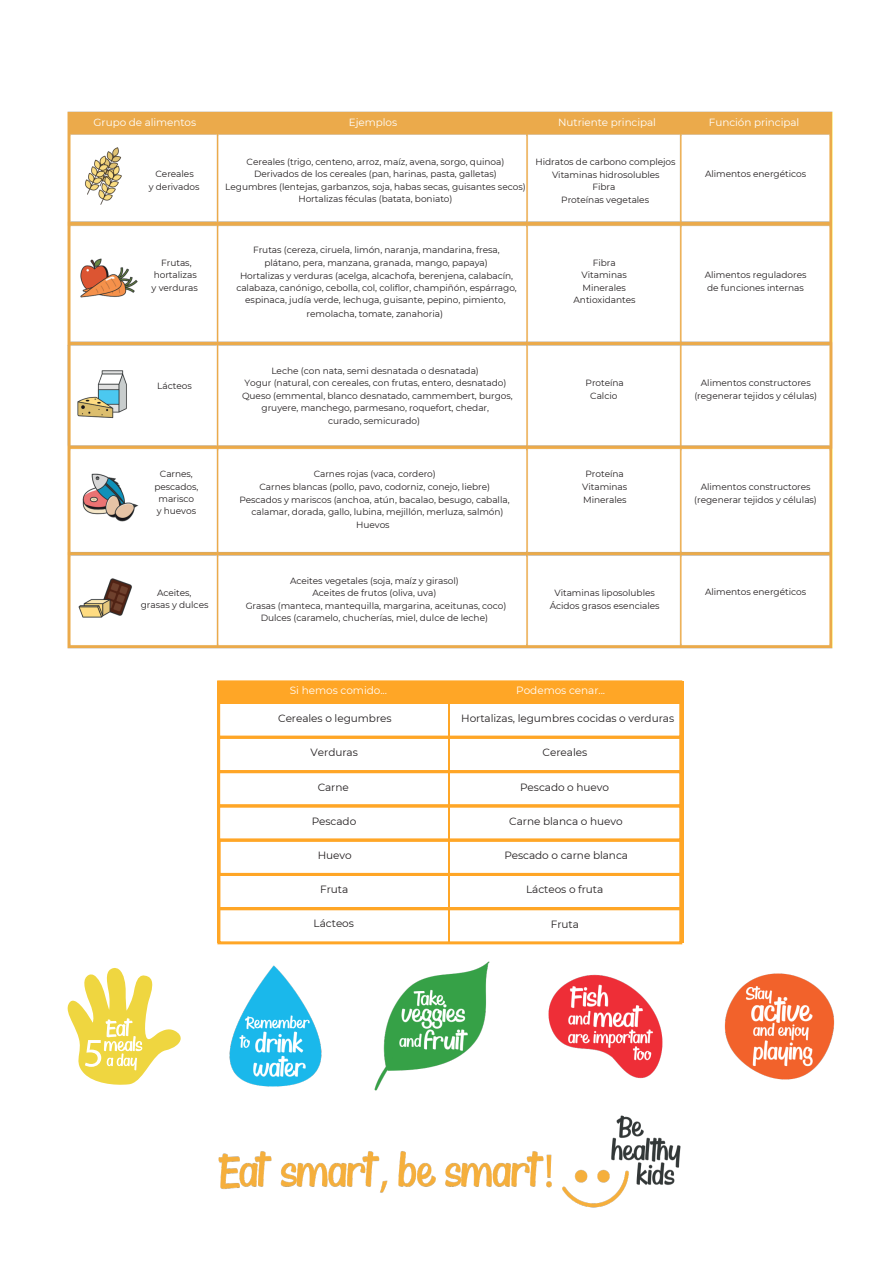
<style>
.page{position:relative;width:894px;height:1264px;background:#fff}
.page>*{position:absolute;margin:0;border:0;box-sizing:border-box;transform-origin:0 0}
.t1{font:10.5px "Montserrat";letter-spacing:-.005em;color:#231f20}
.t2{font:10.5px "Montserrat";letter-spacing:-.005em;color:#fff}
.t3{font:10.35px "Montserrat";letter-spacing:-.005em;color:#fff}
.t4{font:9px/12.3px "Montserrat";letter-spacing:-.005em;color:#231f20;text-align:center}
</style>
<div class="page">
<svg style="left:68px;top:968px;width:113px;height:116px"></svg>
<img style="left:229px;top:965px;width:93px;height:122px">
<img style="left:374px;top:961px;width:116px;height:130px">
<img style="left:548px;top:974px;width:115px;height:105px">
<img style="left:218px;top:1115px;width:463px;height:93px">
<svg style="left:217px;top:680px;width:465px;height:264px"></svg>
<hr style="left:217px;top:682px;width:2px;height:260px;background:#ffa626">
<hr style="left:448px;top:682px;width:1px;height:260px;background:#ffa626">
<hr style="left:681px;top:681px;width:1px;height:261px;background:#ffa626">
<div style="left:217px;top:681px;width:465px;height:22px;background:#ffa626"></div>
<img style="left:67px;top:111px;width:766px;height:538px">
<img style="left:724px;top:973px;width:111px;height:107px">
<p class="t3" style="left:94px;top:115px;width:104px">Grupo de alimentos</p>
<p class="t3" style="left:349px;top:115px;width:50px">Ejemplos</p>
<p class="t3" style="left:558px;top:115px;width:99px">Nutriente principal</p>
<p class="t3" style="left:708px;top:115px;width:92px">Función principal</p>
<h1 class="t4" style="left:155px;top:168px;width:40px">Cereales</h1>
<h1 class="t4" style="left:149px;top:181px;width:52px">y derivados</h1>
<p class="t4" style="left:225px;top:155px;width:302px">Cereales (trigo, centeno, arroz, maíz, avena, sorgo, quinoa)<br>Derivados de los cereales (pan, harinas, pasta, galletas)<br>Legumbres (lentejas, garbanzos, soja, habas secas, guisantes secos)<br>Hortalizas féculas (batata, boniato)</p>
<p class="t4" style="left:535px;top:155px;width:142px">Hidratos de carbono complejos</p>
<p class="t4" style="left:552px;top:168px;width:109px">Vitaminas hidrosolubles</p>
<p class="t4" style="left:592px;top:181px;width:24px">Fibra</p>
<p class="t4" style="left:561px;top:193px;width:89px">Proteínas vegetales</p>
<p class="t4" style="left:705px;top:168px;width:102px">Alimentos energéticos</p>
<h1 class="t4" style="left:154px;top:256px;width:45px">Frutas, hortalizas</h1>
<h1 class="t4" style="left:151px;top:282px;width:48px">y verduras</h1>
<p class="t4" style="left:253px;top:244px;width:248px">Frutas (cereza, ciruela, limón, naranja, mandarina, fresa,</p>
<p class="t4" style="left:264px;top:257px;width:225px">plátano, pera, manzana, granada, mango, papaya)</p>
<p class="t4" style="left:236px;top:269px;width:282px">Hortalizas y verduras (acelga, alcachofa, berenjena, calabacín, calabaza, canónigo, cebolla, col, coliflor, champiñón, espárrago, espinaca, judía verde, lechuga, guisante, pepino, pimiento,</p>
<p class="t4" style="left:306px;top:307px;width:138px">remolacha, tomate, zanahoria)</p>
<p class="t4" style="left:573px;top:257px;width:63px">Fibra<br>Vitaminas<br>Minerales<br>Antioxidantes</p>
<p class="t4" style="left:704px;top:269px;width:103px;text-align:left">Alimentos reguladores de funciones internas</p>
<p class="t4" style="left:157px;top:380px;width:36px">Lácteos</p>
<p class="t4" style="left:244px;top:364px;width:263px">Leche (con nata, semi desnatada o desnatada)<br>Yogur (natural, con cereales, con frutas, entero, desnatado)</p>
<p class="t4" style="left:242px;top:389px;width:272px">Queso (emmental, blanco desnatado, cammembert, burgos, gruyere, manchego, parmesano, roquefort, chedar,</p>
<p class="t4" style="left:328px;top:415px;width:93px">curado, semicurado)</p>
<p class="t4" style="left:585px;top:377px;width:40px">Proteína</p>
<p class="t4" style="left:590px;top:389px;width:29px">Calcio</p>
<p class="t4" style="left:700px;top:376px;width:111px">Alimentos constructores</p>
<p class="t4" style="left:694px;top:389px;width:124px">(regenerar tejidos y células)</p>
<p class="t4" style="left:154px;top:468px;width:46px">Carnes, pescados, marisco<br>y huevos</p>
<p class="t4" style="left:259px;top:468px;width:232px">Carnes rojas (vaca, cordero)<br>Carnes blancas (pollo, pavo, codorniz, conejo, liebre)</p>
<p class="t4" style="left:239px;top:493px;width:271px">Pescados y mariscos (anchoa, atún, bacalao, besugo, caballa,</p>
<p class="t4" style="left:251px;top:506px;width:253px">calamar, dorada, gallo, lubina, mejillón, merluza, salmón)</p>
<p class="t4" style="left:356px;top:518px;width:35px">Huevos</p>
<p class="t4" style="left:585px;top:468px;width:40px">Proteína</p>
<p class="t4" style="left:582px;top:480px;width:47px">Vitaminas</p>
<p class="t4" style="left:583px;top:493px;width:45px">Minerales</p>
<p class="t4" style="left:700px;top:480px;width:111px">Alimentos constructores</p>
<p class="t4" style="left:694px;top:493px;width:124px">(regenerar tejidos y células)</p>
<p class="t4" style="left:157px;top:586px;width:36px">Aceites,</p>
<p class="t4" style="left:141px;top:599px;width:69px">grasas y dulces</p>
<p class="t4" style="left:245px;top:574px;width:262px">Aceites vegetales (soja, maíz y girasol)<br>Aceites de frutos (oliva, uva)<br>Grasas (manteca, mantequilla, margarina, aceitunas, coco)<br>Dulces (caramelo, chucherías, miel, dulce de leche)</p>
<p class="t4" style="left:549px;top:587px;width:111px">Vitaminas liposolubles<br>Ácidos grasos esenciales</p>
<p class="t4" style="left:705px;top:586px;width:102px">Alimentos energéticos</p>
<h1 class="t2" style="left:290px;top:684px;width:98px">Si hemos comido...</h1>
<h1 class="t1" style="left:278px;top:711px;width:115px">Cereales o legumbres</h1>
<h1 class="t2" style="left:516px;top:684px;width:90px">Podemos cenar...</h1>
<h1 class="t1" style="left:461px;top:711px;width:214px">Hortalizas, legumbres cocidas o verduras</h1>
<h1 class="t1" style="left:310px;top:746px;width:49px">Verduras</h1>
<h1 class="t1" style="left:542px;top:746px;width:46px">Cereales</h1>
<h1 class="t1" style="left:317px;top:780px;width:33px">Carne</h1>
<h1 class="t1" style="left:311px;top:814px;width:46px">Pescado</h1>
<h1 class="t1" style="left:317px;top:848px;width:35px">Huevo</h1>
<h1 class="t1" style="left:520px;top:780px;width:90px">Pescado o huevo</h1>
<h1 class="t1" style="left:509px;top:814px;width:115px">Carne blanca o huevo</h1>
<h1 class="t1" style="left:504px;top:849px;width:125px">Pescado o carne blanca</h1>
<p class="t1" style="left:320px;top:883px;width:30px">Fruta</p>
<h1 class="t1" style="left:526px;top:883px;width:79px">Lácteos o fruta</h1>
<h1 class="t1" style="left:313px;top:917px;width:42px">Lácteos</h1>
<h1 class="t1" style="left:550px;top:917px;width:30px">Fruta</h1>
</div>
